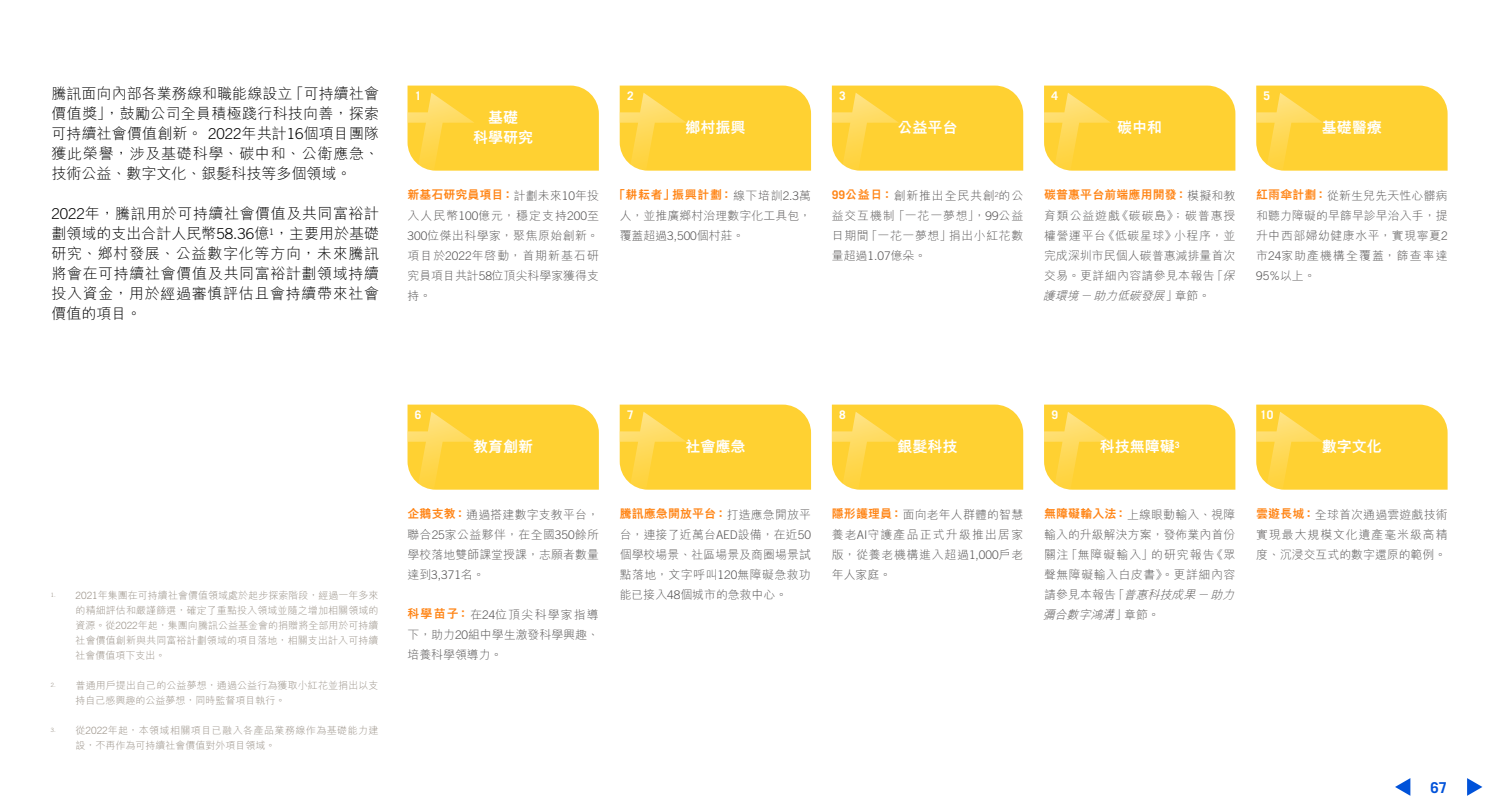
<style>
.page{position:relative;width:1499px;height:810px;background:#fff}
.page>*{position:absolute;margin:0;border:0;box-sizing:border-box;transform-origin:0 0}
._00_txt{font:300 15px/20px "M Hei HK";letter-spacing:.045em;color:#000;text-align:justify}
._00_txt-2{font:800 15px "M Hei HK";color:#fff}
.t1{font:700 15px "Trade Gothic LT Std";color:#0052d9}
.t2{font:300 11.88px/20px "M Hei HK";letter-spacing:.025em;color:#595757;text-align:justify}
.t3{font:300 11.88px/20px "M Hei HK";letter-spacing:.045em;color:#595757}
._00_txt-3{font:700 11.88px "Trade Gothic LT Std";color:#fff}
._06_Notes{font:300 10px/15px "M Hei HK";letter-spacing:.01em;color:#999187;text-align:justify}
._06_Notes-2{font:300 10px/15px "M Hei HK";letter-spacing:.045em;color:#999187}
.s1{font-family:"Trade Gothic LT Std"}
.s2{font-weight:800;color:#ff8516}
.s3{font-family:"Trade Gothic LT Std";font-weight:700;color:#ff8516}
.s4{font-style:italic}
</style>
<div class="page">
<svg style="left:407px;top:86px;width:192px;height:85px;background:#ffd33d"></svg>
<svg style="left:832px;top:86px;width:191px;height:85px;background:#ffd33b"></svg>
<svg style="left:407px;top:404px;width:192px;height:85px;background:#ffd33d"></svg>
<svg style="left:620px;top:404px;width:191px;height:85px;background:#ffd33b"></svg>
<svg style="left:620px;top:86px;width:191px;height:85px;background:#ffd33b"></svg>
<svg style="left:832px;top:404px;width:191px;height:85px;background:#ffd33c"></svg>
<svg style="left:1044px;top:86px;width:191px;height:85px;background:#ffd33b"></svg>
<svg style="left:1044px;top:404px;width:191px;height:85px;background:#ffd33c"></svg>
<svg style="left:1256px;top:86px;width:191px;height:85px;background:#ffd33b"></svg>
<svg style="left:1256px;top:404px;width:191px;height:85px;background:#ffd33c"></svg>
<svg style="left:1395px;top:778px;width:15px;height:17px"></svg>
<svg style="left:1467px;top:778px;width:15px;height:17px"></svg>
<p class="_00_txt" style="left:51px;top:83px;width:329px">騰訊面向內部各業務線和職能線設立「可持續社會價值獎」，鼓勵公司全員積極踐行科技向善，探索可持續社會價值創新。 <span class="s1">2022</span>年共計<span class="s1">16</span>個項目團隊獲此榮譽，涉及基礎科學、碳中和、公衛應急、技術公益、數字文化、銀髮科技等多個領域。</p>
<p class="_00_txt" style="left:51px;top:203px;width:329px"><span class="s1">2022</span>年，騰訊用於可持續社會價值及共同富裕計劃領域的支出合計人民幣<span class="s1">58.36</span>億<sup>1</sup>，主要用於基礎研究、鄉村發展、公益數字化等方向，未來騰訊將會在可持續社會價值及共同富裕計劃領域持續投入資金，用於經過審慎評估且會持續帶來社會價值的項目。</p>
<p class="_00_txt-3" style="left:415px;top:88px;width:8px">1</p>
<p class="_00_txt-2" style="left:488px;top:110px;width:31px">基礎</p>
<p class="_00_txt-2" style="left:473px;top:130px;width:61px">科學研究</p>
<p class="t2" style="left:407px;top:184px;width:193px"><span class="s2">新基石研究員項目：</span>計劃未來<span class="s1">10</span>年投入人民幣<span class="s1">100</span>億元，穩定支持<span class="s1">200</span>至<span class="s1">300</span>位傑出科學家，聚焦原始創新。項目於<span class="s1">2022</span>年啓動，首期新基石研究員項目共計<span class="s1">58</span>位頂尖科學家獲得支持。</p>
<p class="_00_txt-3" style="left:627px;top:88px;width:8px">2</p>
<p class="_00_txt-2" style="left:685px;top:120px;width:61px">鄉村振興</p>
<p class="t2" style="left:620px;top:184px;width:193px;line-height:20.5px;text-indent:-6px"><span class="s2">「耕耘者」振興計劃：</span>線下培訓<span class="s1">2.3</span>萬人，並推廣鄉村治理數字化工具包，覆蓋超過<span class="s1">3,500</span>個村莊。</p>
<p class="_00_txt-3" style="left:839px;top:88px;width:8px">3</p>
<p class="_00_txt-2" style="left:897px;top:120px;width:61px">公益平台</p>
<p class="_00_txt-3" style="left:1051px;top:88px;width:8px">4</p>
<p class="_00_txt-2" style="left:1117px;top:120px;width:46px">碳中和</p>
<p class="_00_txt-3" style="left:1263px;top:88px;width:8px">5</p>
<p class="_00_txt-2" style="left:1322px;top:120px;width:61px">基礎醫療</p>
<p class="t2" style="left:832px;top:185px;width:193px"><span class="s3">99</span><span class="s2">公益日：</span>創新推出全民共創<sup>2</sup>的公益交互機制「一花一夢想」，<span class="s1">99</span>公益日期間「一花一夢想」捐出小紅花數量超過<span class="s1">1.07</span>億朵。</p>
<p class="t2" style="left:1043px;top:184px;width:197px;text-align:left"><span class="s2">碳普惠平台前端應用開發：</span>模擬和教育類公益遊戲《碳碳島》；碳普惠授權營運平台《低碳星球》小程序，並完成深圳市民個人碳普惠減排量首次交易。更詳細內容請參見本報告「<span class="s4">保護環境－助力低碳發展</span>」章節。</p>
<p class="t2" style="left:1256px;top:185px;width:193px"><span class="s2">紅雨傘計劃：</span>從新生兒先天性心髒病和聽力障礙的早篩早診早治入手，提升中西部婦幼健康水平，實現寧夏<span class="s1">2</span>市<span class="s1">24</span>家助產機構全覆蓋，篩查率達<span class="s1">95%</span>以上。</p>
<p class="_06_Notes" style="left:76px;top:587px;width:305px;text-indent:-25px"><sup>1.</sup> <span class="s1">2021</span>年集團在可持續社會價值領域處於起步探索階段，經過一年多來的精細評估和嚴謹篩選，確定了重點投入領域並隨之增加相關領域的資源。從<span class="s1">2022</span>年起，集團向騰訊公益基金會的捐贈將全部用於可持續社會價值創新與共同富裕計劃領域的項目落地，相關支出計入可持續社會價值項下支出。</p>
<p class="_06_Notes" style="left:76px;top:677px;width:304px;text-indent:-25px"><sup>2.</sup> 普通用戶提出自己的公益夢想，通過公益行為獲取小紅花並捐出以支持自己感興趣的公益夢想，同時監督項目執行。</p>
<p class="_06_Notes-2" style="left:76px;top:722px;width:305px;text-indent:-25px"><sup>3.</sup> 從<span class="s1">2022</span>年起，本領域相關項目已融入各產品業務線作為基礎能力建設，不再作為可持續社會價值對外項目領域。</p>
<p class="_00_txt-3" style="left:415px;top:407px;width:8px">6</p>
<p class="_00_txt-2" style="left:473px;top:438px;width:61px">教育創新</p>
<p class="_00_txt-3" style="left:627px;top:407px;width:8px">7</p>
<p class="_00_txt-2" style="left:685px;top:438px;width:61px">社會應急</p>
<p class="_00_txt-3" style="left:839px;top:407px;width:8px">8</p>
<p class="_00_txt-2" style="left:897px;top:438px;width:61px">銀髮科技</p>
<p class="_00_txt-3" style="left:1051px;top:407px;width:8px">9</p>
<p class="_00_txt-2" style="left:1100px;top:438px;width:81px">科技無障礙<sup>3</sup></p>
<p class="_00_txt-3" style="left:1260px;top:407px;width:15px">10</p>
<p class="_00_txt-2" style="left:1322px;top:438px;width:61px">數字文化</p>
<p class="t2" style="left:407px;top:504px;width:193px"><span class="s2">企鵝支教：</span>通過搭建數字支教平台，聯合<span class="s1">25</span>家公益夥伴，在全國<span class="s1">350</span>餘所學校落地雙師課堂授課，志願者數量達到<span class="s1">3,371</span>名。</p>
<p class="t2" style="left:407px;top:604px;width:193px"><span class="s2">科學苗子：</span>在<span class="s1">24</span>位頂尖科學家指導下，助力<span class="s1">20</span>組中學生激發科學興趣、培養科學領導力。</p>
<p class="t2" style="left:620px;top:503px;width:193px"><span class="s2">騰訊應急開放平台：</span>打造應急開放平台，連接了近萬台<span class="s1">AED</span>設備，在近<span class="s1">50</span>個學校場景、社區場景及商圈場景試點落地，文字呼叫<span class="s1">120</span>無障礙急救功能已接入<span class="s1">48</span>個城市的急救中心。</p>
<p class="t2" style="left:832px;top:504px;width:193px"><span class="s2">隱形護理員：</span>面向老年人群體的智慧養老<span class="s1">AI</span>守護產品正式升級推出居家版，從養老機構進入超過<span class="s1">1,000</span>戶老年人家庭。</p>
<p class="t3" style="left:1043px;top:504px;width:197px"><span class="s2">無障礙輸入法：</span>上線眼動輸入、視障輸入的升級解決方案，發佈業內首份關注「無障礙輸入」的研究報告《眾聲無障礙輸入白皮書》。更詳細內容請參見本報告「<span class="s4">普惠科技成果－助力彌合數字鴻溝</span>」章節。</p>
<p class="t2" style="left:1256px;top:504px;width:193px"><span class="s2">雲遊長城：</span>全球首次通過雲遊戲技術實現最大規模文化遺產毫米級高精度、沉浸交互式的數字還原的範例。</p>
<p class="t1" style="left:1430px;top:778px;width:18px">67</p>
</div>
